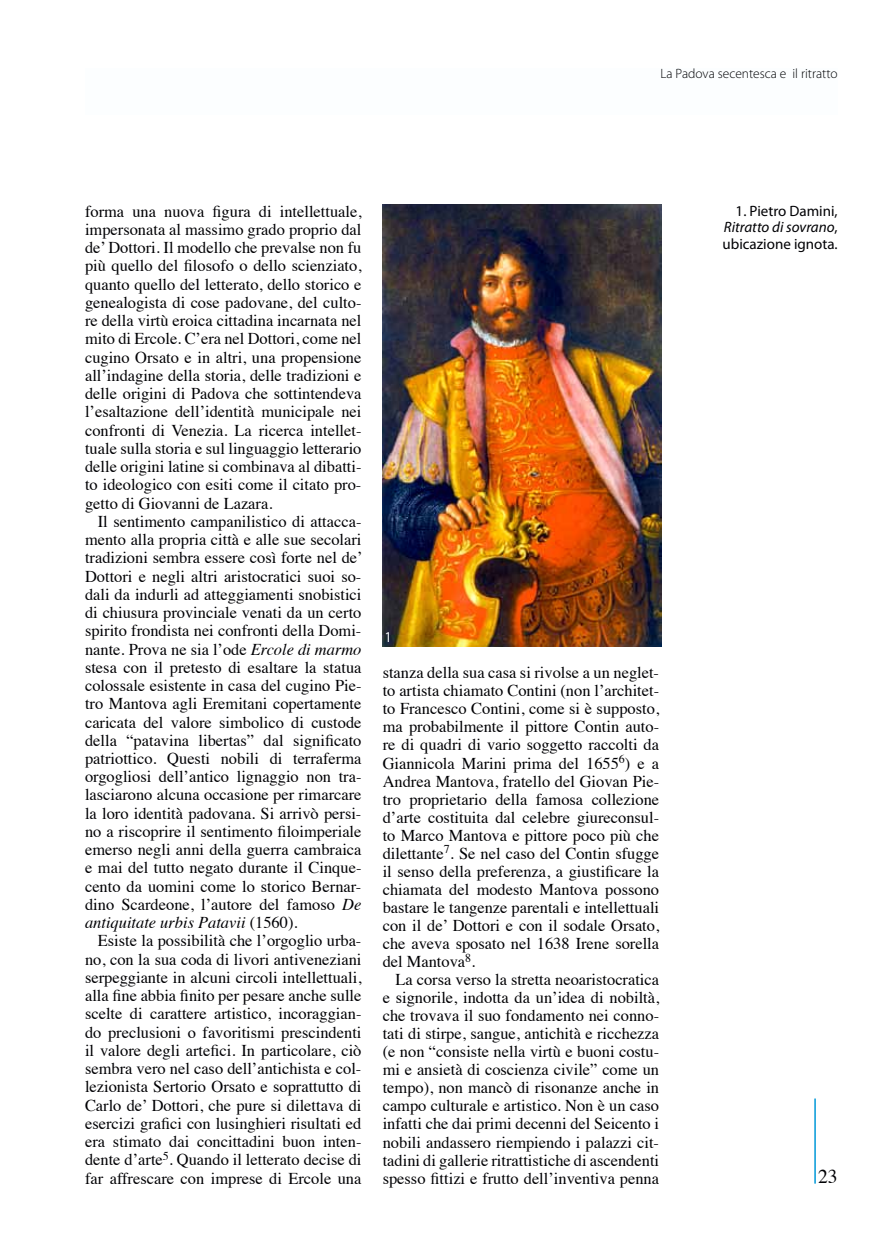
<style>
.page{position:relative;width:893px;height:1251px;background:#fff}
.page>*{position:absolute;margin:0;border:0;box-sizing:border-box;transform-origin:0 0}
.t1{font:19.5px "Times";color:#000104}
.t2{font:16.5px/18.3px "Times";color:#000104;text-align:justify}
.t3{font:15px/16.5px "Myriad Pro";color:#000104;text-align:justify}
.t4{font:15px "Myriad Pro";color:#fcfeff;scale:.9 1}
.t5{font:300 13.5px "Myriad Pro";color:#000104}
.s1{font-style:italic}
</style>
<div class="page">
<hr style="left:814px;top:1098px;width:2px;height:85px;background:#0098d8">
<img style="left:383px;top:204px;width:279px;height:442px">
<p class="t5" style="left:660px;top:66px;width:179px">La Padova secentesca e il ritratto</p>
<p class="t2" style="left:85px;top:200px;width:278px">forma una nuova figura di intellettuale, impersonata al massimo grado proprio dal de’ Dottori. Il modello che prevalse non fu più quello del filosofo o dello scienziato, quanto quello del letterato, dello storico e genealogista di cose padovane, del culto&shy;re della virtù eroica cittadina incarnata nel mito di Ercole. C’era nel Dottori, come nel cugino Orsato e in altri, una propensione all’indagine della storia, delle tradizioni e delle origini di Padova che sottintendeva l’esaltazione dell’identità municipale nei confronti di Venezia. La ricerca intellet&shy;tuale sulla storia e sul linguaggio letterario delle origini latine si combinava al dibatti&shy;to ideologico con esiti come il citato pro&shy;getto di Giovanni de Lazara.</p>
<p class="t2" style="left:85px;top:510px;width:279px;text-indent:13px">Il sentimento campanilistico di attacca&shy;mento alla propria città e alle sue secolari tradizioni sembra essere così forte nel de’ Dottori e negli altri aristocratici suoi so&shy;dali da indurli ad atteggiamenti snobistici di chiusura provinciale venati da un certo spirito frondista nei confronti della Domi&shy;nante. Prova ne sia l’ode <span class="s1">Ercole di marmo </span>stesa con il pretesto di esaltare la statua colossale esistente in casa del cugino Pie&shy;tro Mantova agli Eremitani copertamente caricata del valore simbolico di custode della “patavina libertas” dal significato patriottico. Questi nobili di terraferma orgogliosi dell’antico lignaggio non tra&shy;lasciarono alcuna occasione per rimarcare la loro identità padovana. Si arrivò persi&shy;no a riscoprire il sentimento filoimperiale emerso negli anni della guerra cambraica e mai del tutto negato durante il Cinque&shy;cento da uomini come lo storico Bernar&shy;dino Scardeone, l’autore del famoso <span class="s1">De antiquitate urbis Patavii</span> (1560).</p>
<p class="t2" style="left:85px;top:930px;width:278px;text-indent:13px">Esiste la possibilità che l’orgoglio urba&shy;no, con la sua coda di livori antiveneziani serpeggiante in alcuni circoli intellettuali, alla fine abbia finito per pesare anche sulle scelte di carattere artistico, incoraggian&shy;do preclusioni o favoritismi prescindenti il valore degli artefici. In particolare, ciò sembra vero nel caso dell’antichista e col&shy;lezionista Sertorio Orsato e soprattutto di Carlo de’ Dottori, che pure si dilettava di esercizi grafici con lusinghieri risultati ed era stimato dai concittadini buon inten&shy;dente d’arte<sup>5</sup>. Quando il letterato decise di far affrescare con imprese di Ercole una</p>
<p class="t4" style="left:385px;top:628px;width:9px">1</p>
<p class="t2" style="left:383px;top:662px;width:278px">stanza della sua casa si rivolse a un neglet&shy;to artista chiamato Contini (non l’architet&shy;to Francesco Contini, come si è supposto, ma probabilmente il pittore Contin auto&shy;re di quadri di vario soggetto raccolti da Giannicola Marini prima del 1655<sup>6</sup>) e a Andrea Mantova, fratello del Giovan Pie&shy;tro proprietario della famosa collezione d’arte costituita dal celebre giureconsul&shy;to Marco Mantova e pittore poco più che dilettante<sup>7</sup>. Se nel caso del Contin sfugge il senso della preferenza, a giustificare la chiamata del modesto Mantova possono bastare le tangenze parentali e intellettuali con il de’ Dottori e con il sodale Orsato, che aveva sposato nel 1638 Irene sorella del Mantova<sup>8</sup>.</p>
<p class="t2" style="left:383px;top:968px;width:278px;text-indent:13px">La corsa verso la stretta neoaristocratica e signorile, indotta da un’idea di nobiltà, che trovava il suo fondamento nei conno&shy;tati di stirpe, sangue, antichità e ricchezza (e non “consiste nella virtù e buoni costu&shy;mi e ansietà di coscienza civile” come un tempo), non mancò di risonanze anche in campo culturale e artistico. Non è un caso infatti che dai primi decenni del Seicento i nobili andassero riempiendo i palazzi cit&shy;tadini di gallerie ritrattistiche di ascendenti spesso fittizi e frutto dell’inventiva penna</p>
<p class="t3" style="left:723px;top:202px;width:117px;text-indent:13px">1. Pietro Damini, <span class="s1">Ritratto di sovrano</span>, ubicazione ignota.</p>
<p class="t1" style="left:818px;top:1157px;width:21px">23</p>
</div>
